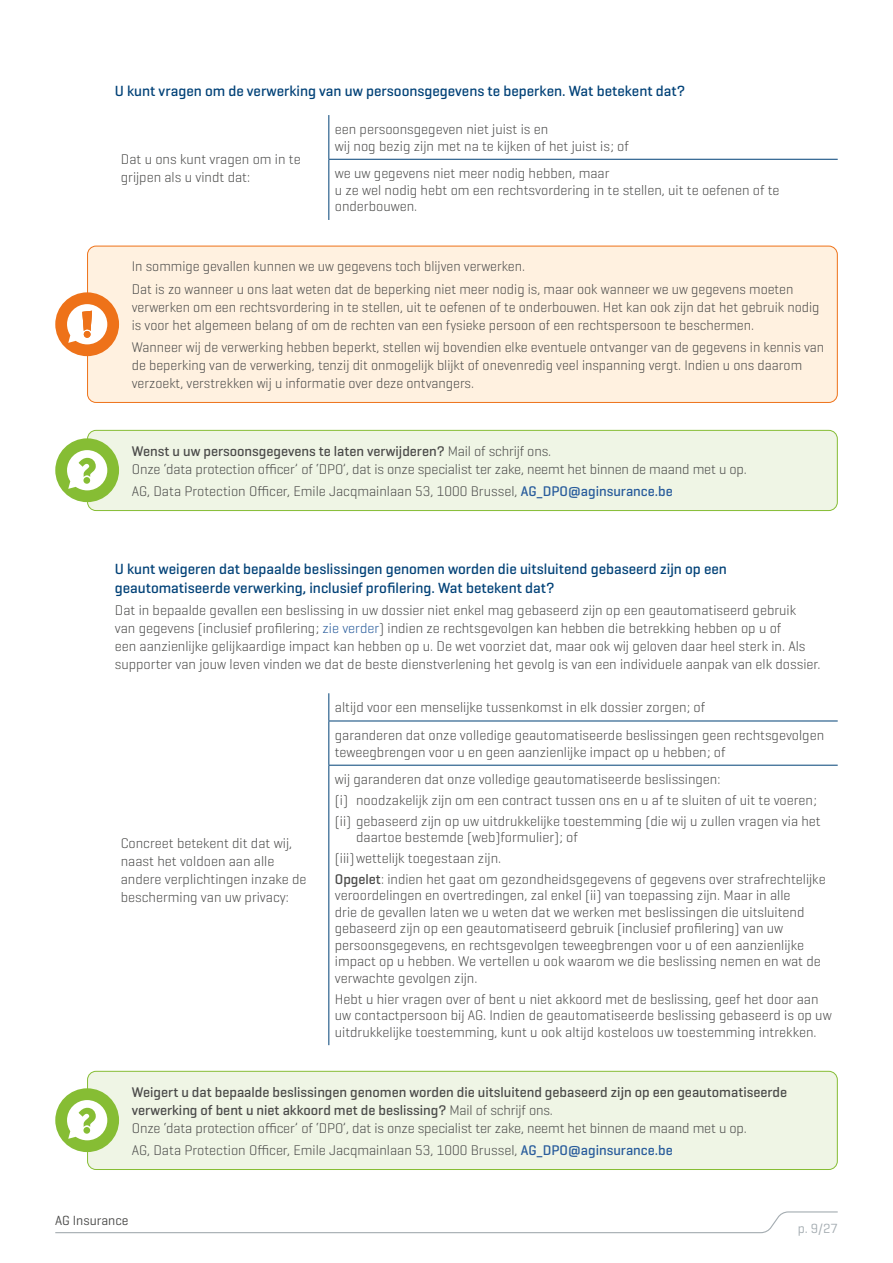
<style>
.page{position:relative;width:893px;height:1263px;background:#fff}
.page>*{position:absolute;margin:0;border:0;box-sizing:border-box;transform-origin:0 0}
.t1{font:500 15px/19.5px "Geogrotesque";color:#004177}
.t2{font:300 14.25px/18px "Geogrotesque";color:#4a4a49}
.t3{font:500 14.25px/18px "Geogrotesque";color:#4a4a49}
.t4{font:13.5px "Geogrotesque";color:#4a4a49}
.t5{font:13.5px "Geogrotesque";color:#a4acb1}
.s1{font-weight:500}
.s2{font-weight:500;color:#275b9b}
.s3{color:#275b9b}
.s4{font-weight:300}
</style>
<div class="page">
<svg style="left:55px;top:1211px;width:783px;height:23px"></svg>
<hr style="left:328px;top:115px;width:1px;height:44px;background:#004177">
<hr style="left:328px;top:159px;width:510px;height:1px;background:#004177">
<hr style="left:328px;top:160px;width:1px;height:60px;background:#004177">
<svg style="left:328px;top:693px;width:1px;height:28px"></svg>
<hr style="left:328px;top:721px;width:510px;height:1px;background:#004177">
<hr style="left:328px;top:721px;width:1px;height:44px;background:#004177">
<hr style="left:328px;top:765px;width:510px;height:1px;background:#004177">
<hr style="left:328px;top:765px;width:1px;height:280px;background:#004177">
<div style="left:88px;top:246px;width:749px;height:156px;background:#fff1e0;border-radius:9px"></div>
<div style="left:87px;top:246px;width:751px;height:157px;border:1px solid #ee7219;border-radius:9px"></div>
<svg style="left:55px;top:292px;width:64px;height:64px"></svg>
<div style="left:88px;top:430px;width:749px;height:80px;background:#eff5e5;border-radius:9px"></div>
<div style="left:87px;top:430px;width:751px;height:81px;border:1px solid #86bd34;border-radius:9px"></div>
<svg style="left:55px;top:438px;width:64px;height:64px"></svg>
<div style="left:88px;top:1071px;width:749px;height:98px;background:#eff5e5;border-radius:9px"></div>
<div style="left:87px;top:1071px;width:751px;height:99px;border:1px solid #86bd34;border-radius:9px"></div>
<svg style="left:55px;top:1088px;width:64px;height:64px"></svg>
<p class="t1" style="left:115px;top:81px;width:572px">U kunt vragen om de verwerking van uw persoonsgegevens te beperken. Wat betekent dat?</p>
<p class="t2" style="left:121px;top:150px;width:181px">Dat u ons kunt vragen om in te grijpen als u vindt dat:</p>
<p class="t2" style="left:335px;top:121px;width:295px;line-height:16.5px">een persoonsgegeven niet juist is en<br>wij nog bezig zijn met na te kijken of het juist is; of</p>
<p class="t2" style="left:335px;top:165px;width:446px;line-height:16.5px">we uw gegevens niet meer nodig hebben, maar<br>u ze wel nodig hebt om een rechtsvordering in te stellen, uit te oefenen of te onderbouwen.</p>
<p class="t2" style="left:132px;top:255px;width:663px;line-height:22.2px">In sommige gevallen kunnen we uw gegevens toch blijven verwerken.<br>Dat is zo wanneer u ons laat weten dat de beperking niet meer nodig is, maar ook wanneer we uw gegevens moeten</p>
<p class="t2" style="left:132px;top:297px;width:689px">verwerken om een rechtsvordering in te stellen, uit te oefenen of te onderbouwen. Het kan ook zijn dat het gebruik nodig is voor het algemeen belang of om de rechten van een fysieke persoon of een rechtspersoon te beschermen.</p>
<p class="t2" style="left:132px;top:338px;width:694px">Wanneer wij de verwerking hebben beperkt, stellen wij bovendien elke eventuele ontvanger van de gegevens in kennis van de beperking van de verwerking, tenzij dit onmogelijk blijkt of onevenredig veel inspanning vergt. Indien u ons daarom verzoekt, verstrekken wij u informatie over deze ontvangers.</p>
<p class="t2" style="left:132px;top:441px;width:616px"><span class="s1">Wenst u uw persoonsgegevens te laten verwijderen?</span> Mail of schrijf ons.<br>Onze ‘data protection officer’ of ‘DPO’, dat is onze specialist ter zake, neemt het binnen de maand met u op.</p>
<p class="t2" style="left:132px;top:482px;width:542px">AG, Data Protection Officer, Emile Jacqmainlaan 53, 1000 Brussel, <span class="s2">AG_DPO@aginsurance.be</span></p>
<p class="t1" style="left:115px;top:558px;width:614px">U kunt weigeren dat bepaalde beslissingen genomen worden die uitsluitend gebaseerd zijn op een geautomatiseerde verwerking, inclusief profilering. Wat betekent dat?</p>
<p class="t2" style="left:115px;top:601px;width:707px">Dat in bepaalde gevallen een beslissing in uw dossier niet enkel mag gebaseerd zijn op een geautomatiseerd gebruik<br>van gegevens (inclusief profilering; <span class="s3">zie verder</span>) indien ze rechtsgevolgen kan hebben die betrekking hebben op u of<br>een aanzienlijke gelijkaardige impact kan hebben op u. De wet voorziet dat, maar ook wij geloven daar heel sterk in. Als supporter van jouw leven vinden we dat de beste dienstverlening het gevolg is van een individuele aanpak van elk dossier.</p>
<p class="t2" style="left:121px;top:833px;width:187px">Concreet betekent dit dat wij, naast het voldoen aan alle andere verplichtingen inzake de bescherming van uw privacy:</p>
<p class="t2" style="left:335px;top:693px;width:491px;line-height:27.8px">altijd voor een menselijke tussenkomst in elk dossier zorgen; of<br>garanderen dat onze volledige geautomatiseerde beslissingen geen rechtsgevolgen</p>
<p class="t2" style="left:335px;top:737px;width:392px;line-height:27.8px">teweegbrengen voor u en geen aanzienlijke impact op u hebben; of wij garanderen dat onze volledige geautomatiseerde beslissingen:</p>
<p class="t2" style="left:335px;top:789px;width:487px;line-height:20.7px">(i) noodzakelijk zijn om een contract tussen ons en u af te sluiten of uit te voeren; (ii) gebaseerd zijn op uw uitdrukkelijke toestemming (die wij u zullen vragen via het</p>
<p class="t2" style="left:335px;top:827px;width:492px;line-height:20.7px;text-indent:21px">daartoe bestemde (web)formulier); of<br>(iii)wettelijk toegestaan zijn.<br><span class="s1">Opgelet</span>: indien het gaat om gezondheidsgegevens of gegevens over strafrechtelijke</p>
<p class="t2" style="left:335px;top:887px;width:487px;line-height:16.5px">veroordelingen en overtredingen, zal enkel (ii) van toepassing zijn. Maar in alle<br>drie de gevallen laten we u weten dat we werken met beslissingen die uitsluitend gebaseerd zijn op een geautomatiseerd gebruik (inclusief profilering) van uw persoonsgegevens, en rechtsgevolgen teweegbrengen voor u of een aanzienlijke impact op u hebben. We vertellen u ook waarom we die beslissing nemen en wat de verwachte gevolgen zijn.</p>
<p class="t2" style="left:335px;top:990px;width:498px;line-height:16.5px">Hebt u hier vragen over of bent u niet akkoord met de beslissing, geef het door aan uw contactpersoon bij AG. Indien de geautomatiseerde beslissing gebaseerd is op uw uitdrukkelijke toestemming, kunt u ook altijd kosteloos uw toestemming intrekken.</p>
<p class="t3" style="left:132px;top:1082px;width:657px">Weigert u dat bepaalde beslissingen genomen worden die uitsluitend gebaseerd zijn op een geautomatiseerde verwerking of bent u niet akkoord met de beslissing? <span class="s4">Mail of schrijf ons.<br>Onze ‘data protection officer’ of ‘DPO’, dat is onze specialist ter zake, neemt het binnen de maand met u op.</span></p>
<p class="t2" style="left:132px;top:1140px;width:542px">AG, Data Protection Officer, Emile Jacqmainlaan 53, 1000 Brussel, <span class="s2">AG_DPO@aginsurance.be</span></p>
<p class="t4" style="left:55px;top:1212px;width:75px">AG Insurance</p>
<p class="t5" style="left:798px;top:1220px;width:42px">p. 9/27</p>
</div>
